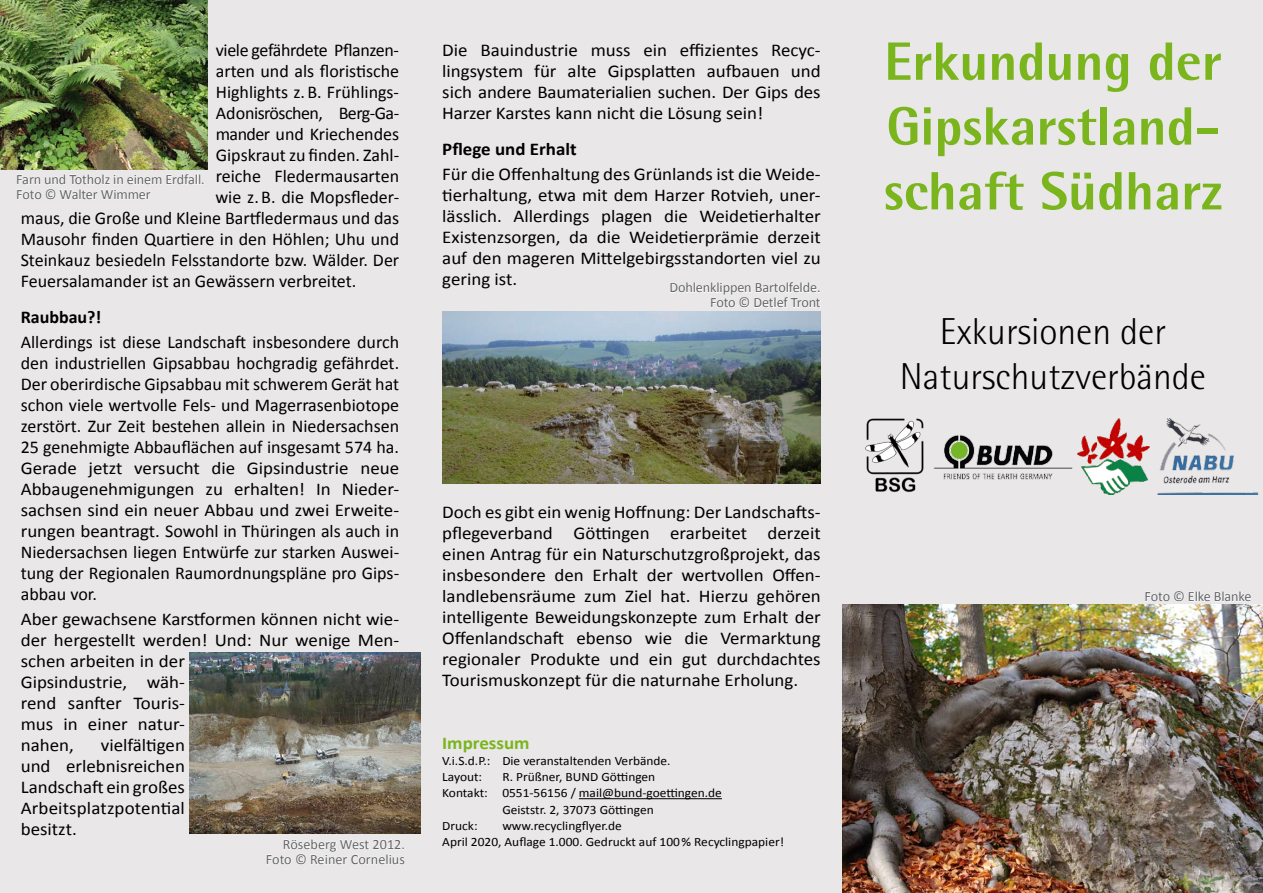
<style>
.page{position:relative;width:1263px;height:893px;background:#e9e7e8}
.page>*{position:absolute;margin:0;border:0;box-sizing:border-box;transform-origin:0 0}
.t1{font:800 54px/64.8px "Agfa Rotis Semisans";color:#7ab51d;text-align:justify}
.t2{font:300 37.5px/45px "Agfa Rotis Semisans";color:#000;text-align:center}
.t3{font:18px/21px "Calibri";color:#000;text-align:justify;scale:1.05 1}
.t4{font:18px/21px "Calibri";color:#000;text-align:justify}
.t5{font:18px "Calibri";letter-spacing:-.02em;color:#000}
.t6{font:18px "Calibri";letter-spacing:-.03em;color:#000}
.t7{font:700 18px "Calibri";color:#000;scale:1.05 1}
.t8{font:700 18px "Calibri";color:#7ab51d;scale:1.05 1}
.t9{font:700 18px "Calibri";color:#000}
.t10{font:14.25px/15px "Calibri";letter-spacing:-.01em;color:#646567;text-align:right}
.t11{font:12.75px/16.2px "Calibri";color:#000;scale:1.05 1}
</style>
<div class="page">
<hr style="left:579px;top:798px;width:143px;height:1px;background:#000">
<svg style="left:1145px;top:591px;width:106px;height:11px"></svg>
<img style="left:842px;top:604px;width:421px;height:289px">
<img style="left:1157px;top:418px;width:102px;height:77px">
<img style="left:1077px;top:418px;width:72px;height:77px">
<img style="left:866px;top:418px;width:58px;height:74px">
<img style="left:933px;top:435px;width:140px;height:45px">
<svg style="left:17px;top:174px;width:187px;height:26px"></svg>
<img style="left:0;top:0;width:207px;height:169px">
<svg style="left:670px;top:282px;width:151px;height:26px"></svg>
<img style="left:442px;top:312px;width:379px;height:172px">
<img style="left:189px;top:653px;width:232px;height:181px">
<svg style="left:266px;top:839px;width:139px;height:26px"></svg>
<p class="t5" style="left:216px;top:39px;width:185px">viele gefährdete Pflanzen-</p>
<p class="t4" style="left:216px;top:61px;width:185px">arten und als floristische</p>
<p class="t4" style="left:216px;top:82px;width:185px">Highlights z.B. Frühlings-</p>
<p class="t6" style="left:216px;top:102px;width:185px">Adonisröschen, Berg-Ga-</p>
<p class="t4" style="left:216px;top:124px;width:185px">mander und Kriechendes</p>
<p class="t4" style="left:216px;top:145px;width:185px">Gipskraut zu finden. Zahl-</p>
<p class="t4" style="left:216px;top:166px;width:185px">reiche Fledermausarten</p>
<p class="t4" style="left:215px;top:187px;width:185px">wie z.B. die Mopsfleder-</p>
<p class="t4" style="left:21px;top:208px;width:380px">maus, die Große und Kleine Bartfledermaus und das</p>
<p class="t4" style="left:21px;top:229px;width:380px">Mausohr finden Quartiere in den Höhlen; Uhu und</p>
<p class="t4" style="left:21px;top:250px;width:380px">Steinkauz besiedeln Felsstandorte bzw. Wälder. Der</p>
<p class="t4" style="left:21px;top:271px;width:337px">Feuersalamander ist an Gewässern verbreitet.</p>
<p class="t9" style="left:21px;top:305px;width:82px">Raubbau?!</p>
<p class="t4" style="left:21px;top:332px;width:380px">Allerdings ist diese Landschaft insbesondere durch den industriellen Gipsabbau hochgradig gefährdet.<br>Der oberirdische Gipsabbau mit schwerem Gerät hat schon viele wertvolle Fels- und Magerrasenbiotope zerstört. Zur Zeit bestehen allein in Niedersachsen 25 genehmigte Abbauflächen auf insgesamt 574 ha.<br>Gerade jetzt versucht die Gipsindustrie neue Abbaugenehmigungen zu erhalten! In Nieder&shy;sachsen sind ein neuer Abbau und zwei Erweite&shy;rungen beantragt. Sowohl in Thüringen als auch in Niedersachsen liegen Entwürfe zur starken Auswei&shy;tung der Regionalen Raumordnungspläne pro Gips&shy;abbau vor.</p>
<p class="t3" style="left:21px;top:609px;width:362px;text-align:left">Aber gewachsene Karstformen können nicht wie&shy;der hergestellt werden! Und: Nur wenige Men&shy;schen arbeiten in der<br>Gipsindustrie, wäh-<br>rend sanfter Touris-<br>mus in einer natur-<br>nahen,</p>
<p class="t10" style="left:16px;top:172px;width:190px;text-align:left">Farn und Totholz in einem Erdfall.<br>Foto © Walter Wimmer</p>
<p class="t3" style="left:21px;top:735px;width:158px;text-indent:80px">vielfältigen und erlebnisreichen Landschaft ein großes Arbeitsplatzpotential besitzt.</p>
<p class="t10" style="left:266px;top:837px;width:141px">Röseberg West 2012.<br>Foto © Reiner Cornelius</p>
<p class="t3" style="left:442px;top:40px;width:362px">Die Bauindustrie muss ein effizientes Recyc&shy;lingsystem für alte Gipsplatten aufbauen und sich andere Baumaterialien suchen. Der Gips des Harzer Karstes kann nicht die Lösung sein!</p>
<p class="t7" style="left:442px;top:137px;width:129px">Pflege und Erhalt</p>
<p class="t3" style="left:442px;top:164px;width:362px">Für die Offenhaltung des Grünlands ist die Weide&shy;tierhaltung, etwa mit dem Harzer Rotvieh, uner&shy;lässlich. Allerdings plagen die Weidetierhalter Existenzsorgen, da die Weidetierprämie derzeit auf den mageren Mittelgebirgsstandorten viel zu gering ist.</p>
<p class="t10" style="left:669px;top:280px;width:153px">Dohlenklippen Bartolfelde.<br>Foto © Detlef Tront</p>
<p class="t3" style="left:442px;top:502px;width:362px">Doch es gibt ein wenig Hoffnung: Der Landschafts&shy;pflegeverband Göttingen erarbeitet derzeit einen Antrag für ein Naturschutzgroßprojekt, das insbesondere den Erhalt der wertvollen Offen&shy;landlebensräume zum Ziel hat. Hierzu gehören intelligente Beweidungskonzepte zum Erhalt der Offenlandschaft ebenso wie die Vermarktung regionaler Produkte und ein gut durchdachtes Tourismuskonzept für die naturnahe Erholung.</p>
<p class="t8" style="left:442px;top:731px;width:85px">Impressum</p>
<p class="t11" style="left:442px;top:752px;width:219px">V.i.S.d.P.: Die veranstaltenden Verbände.<br>Layout:</p>
<p class="t11" style="left:502px;top:769px;width:147px">R. Prüßner, BUND Göttingen</p>
<p class="t11" style="left:442px;top:785px;width:268px">Kontakt: 0551-56156 / mail@bund-goettingen.de</p>
<p class="t11" style="left:502px;top:801px;width:146px">Geiststr. 2, 37073 Göttingen</p>
<p class="t11" style="left:442px;top:817px;width:35px">Druck:</p>
<p class="t11" style="left:442px;top:817px;width:327px;text-indent:60px">www.recyclingflyer.de<br>April 2020, Auflage 1.000. Gedruckt auf 100% Recyclingpapier!</p>
<h1 class="t1" style="left:884px;top:28px;width:340px">Erkundung der Gipskarstland&shy;schaft Südharz</h1>
<h2 class="t2" style="left:900px;top:309px;width:308px">Exkursionen der<br>Naturschutzverbände</h2>
<p class="t10" style="left:1144px;top:589px;width:108px">Foto © Elke Blanke</p>
</div>
